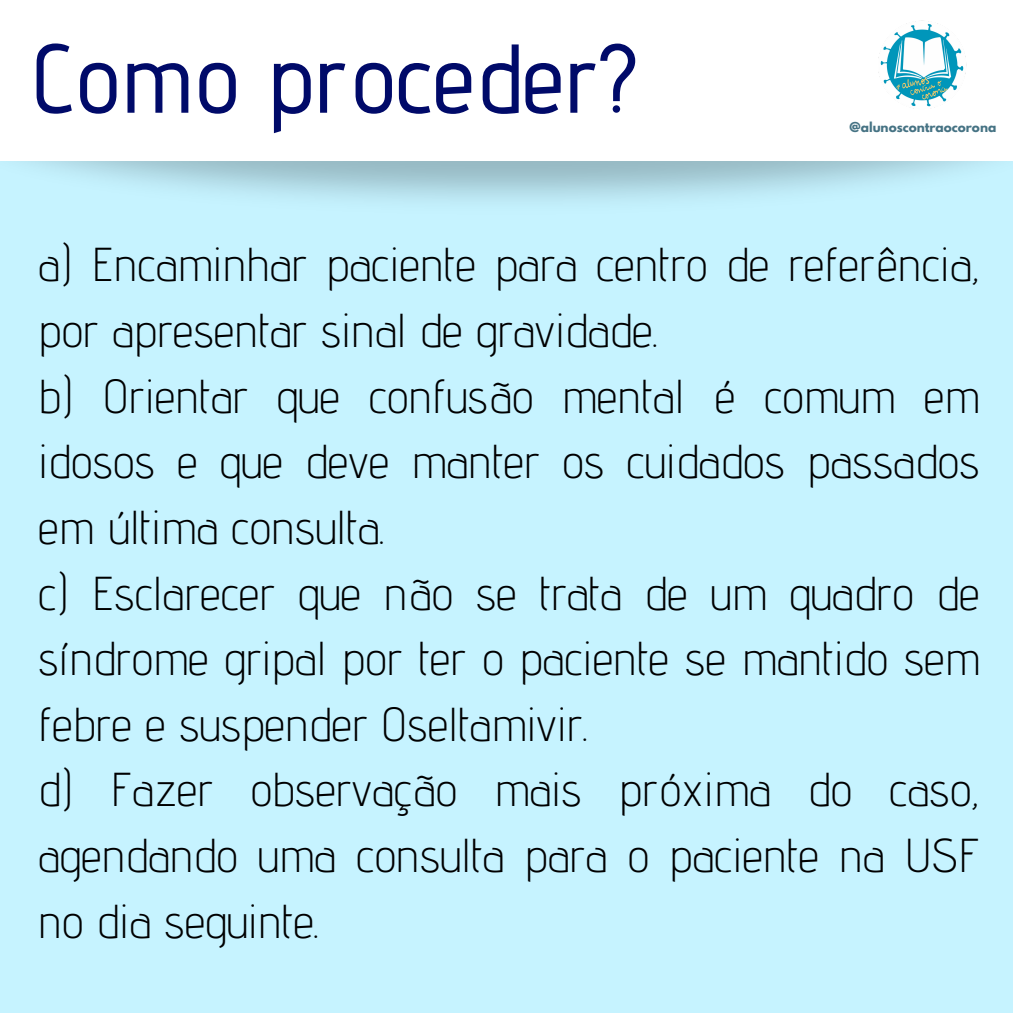
<style>
.page{position:relative;width:1013px;height:1013px;background:#fff}
.page>*{position:absolute;margin:0;border:0;box-sizing:border-box;transform-origin:0 0}
.t1{font:500 97.5px "Advent Pro";color:#000a69}
.t2{font:300 47.5px/65.6px "Advent Pro";color:#000}
.t3{font:700 12.12px "League Spartan";color:#467384}
</style>
<div class="page">
<div style="left:0;top:0;width:1012px;height:1012px;background:#c6f3ff"></div>
<img style="left:0;top:160px;width:761px;height:40px">
<div style="left:0;top:0;width:1012px;height:160px;background:#fff"></div>
<img style="left:761px;top:20px;width:251px;height:172px">
<h1 class="t1" style="left:30px;top:19px;width:608px">Como proceder?</h1>
<p class="t3" style="left:849px;top:121px;width:148px">@alunoscontraocorona</p>
<p class="t2" style="left:38px;top:231px;width:943px">a) Encaminhar paciente para centro de referência, por apresentar sinal de gravidade.<br>b) Orientar que confusão mental é comum em idosos e que deve manter os cuidados passados em última consulta.<br>c) Esclarecer que não se trata de um quadro de síndrome gripal por ter o paciente se mantido sem febre e suspender Oseltamivir.<br>d) Fazer observação mais próxima do caso, agendando uma consulta para o paciente na USF no dia seguinte.</p>
</div>
